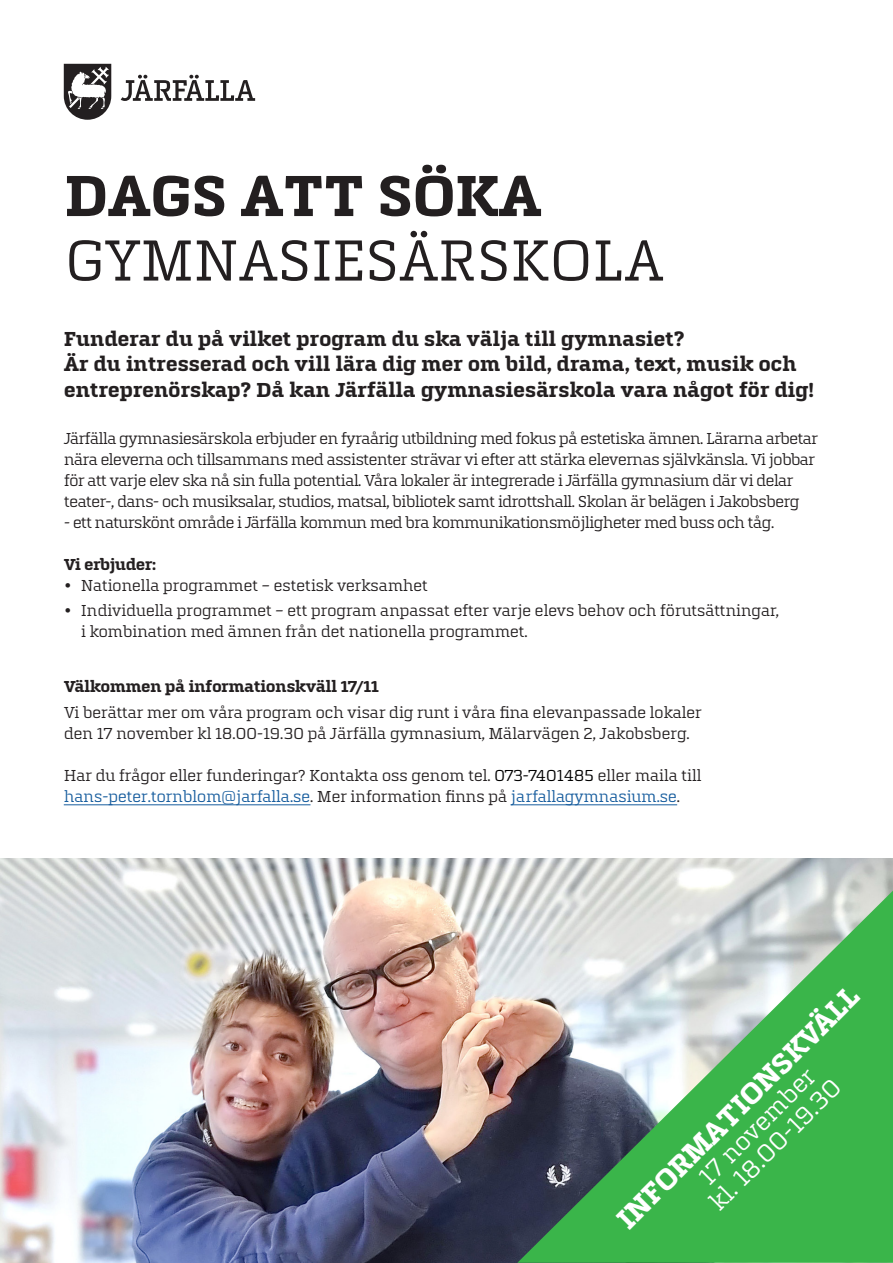
<style>
.page{position:relative;width:893px;height:1263px;background:#fff}
.page>*{position:absolute;margin:0;border:0;box-sizing:border-box;transform-origin:0 0}
.t1{font:60px "Quitador For Jarfalla";letter-spacing:-.025em;color:#231f20}
.t2{font:700 60px "Quitador For Jarfalla";letter-spacing:-.025em;color:#231f20}
.t3{font:700 30px "Quitador For Jarfalla";color:#fff}
.t4{font:25.5px/25.5px "Quitador For Jarfalla";color:#fff;text-align:center}
.t5{font:700 21px/25.5px "Quitador For Jarfalla";letter-spacing:-.02em;color:#231f20}
.t6{font:16.5px/21px "Quitador For Jarfalla";letter-spacing:-.035em;color:#231f20}
.t7{font:16.5px/21px "Quitador For Jarfalla";letter-spacing:-.06em;color:#231f20}
.t8{font:700 16.5px "Quitador For Jarfalla";letter-spacing:-.035em;color:#231f20}
.s1{color:#000}
.s2{color:#175d9e}
</style>
<div class="page">
<svg style="left:121px;top:75px;width:134px;height:26px"></svg>
<svg style="left:64px;top:64px;width:47px;height:56px"></svg>
<img style="left:0;top:859px;width:893px;height:404px">
<svg style="left:517px;top:891px;width:376px;height:372px;background:#75b481"></svg>
<hr style="left:64px;top:804px;width:246px;height:1px;background:#175d9e">
<hr style="left:511px;top:804px;width:166px;height:1px;background:#175d9e">
<h1 class="t2" style="left:64px;top:163px;width:479px">DAGS ATT SÖKA</h1>
<h1 class="t1" style="left:64px;top:229px;width:602px">GYMNASIESÄRSKOLA</h1>
<p class="t5" style="left:64px;top:326px;width:752px">Funderar du på vilket program du ska välja till gymnasiet?<br>Är du intresserad och vill lära dig mer om bild, drama, text, musik och entreprenörskap? Då kan Järfälla gymnasiesärskola vara något för dig!</p>
<p class="t7" style="left:64px;top:428px;width:756px">Järfälla gymnasiesärskola erbjuder en fyraårig utbildning med fokus på estetiska ämnen. Lärarna arbetar nära eleverna och tillsammans med assistenter strävar vi efter att stärka elevernas självkänsla. Vi jobbar för att varje elev ska nå sin fulla potential. Våra lokaler är integrerade i Järfälla gymnasium där vi delar teater-, dans- och musiksalar, studios, matsal, bibliotek samt idrottshall. Skolan är belägen i Jakobsberg</p>
<p class="t7" style="left:64px;top:512px;width:712px">- ett naturskönt område i Järfälla kommun med bra kommunikationsmöjligheter med buss och tåg.</p>
<p class="t8" style="left:64px;top:555px;width:94px">Vi erbjuder:</p>
<p class="t6" style="left:64px;top:575px;width:366px">• Nationella programmet – estetisk verksamhet</p>
<p class="t6" style="left:81px;top:600px;width:700px;text-indent:-17px">• Individuella programmet – ett program anpassat efter varje elevs behov och förutsättningar, i kombination med ämnen från det nationella programmet.</p>
<p class="t8" style="left:64px;top:678px;width:317px">Välkommen på informationskväll 17/11</p>
<p class="t6" style="left:64px;top:702px;width:640px">Vi berättar mer om våra program och visar dig runt i våra fina elevanpassade lokaler den 17 november kl 18.00-19.30 på Järfälla gymnasium, Mälarvägen 2, Jakobsberg.</p>
<p class="t6" style="left:64px;top:765px;width:639px">Har du frågor eller funderingar? Kontakta oss genom tel. <span class="s1">073-7401485</span> eller maila till <span class="s2">hans-peter.tornblom@jarfalla.se</span>. Mer information finns på <span class="s2">jarfallagymnasium.se</span>.</p>
<h2 class="t3" style="left:610px;top:1212px;width:331px;rotate:-45deg">INFORMATIONSKVÄLL</h2>
<h3 class="t4" style="left:686px;top:1179px;width:176px;rotate:-45deg">17 november kl. 18.00-19.30</h3>
</div>
